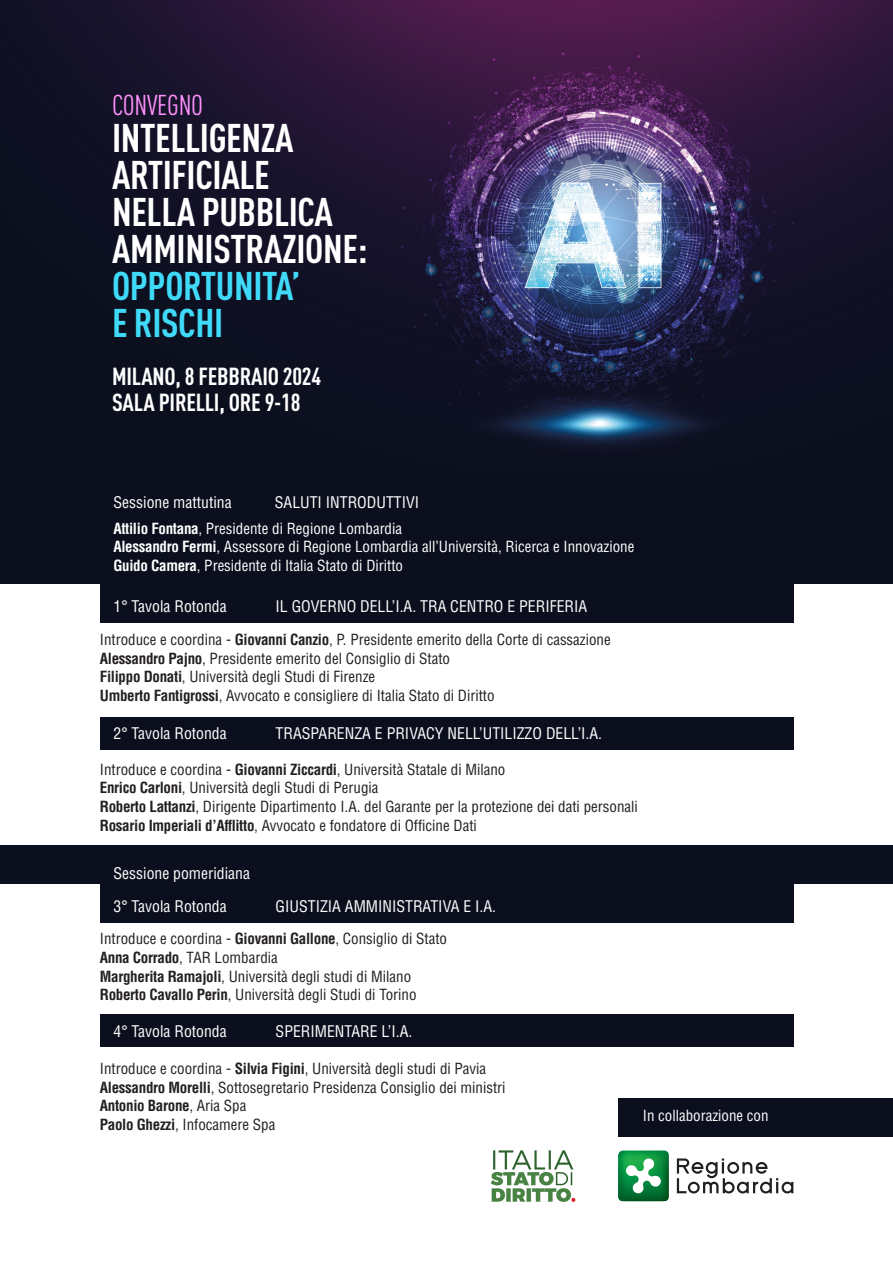
<style>
.page{position:relative;width:893px;height:1263px;background:#fff}
.page>*{position:absolute;margin:0;border:0;box-sizing:border-box;transform-origin:0 0}
.t1{font:700 condensed 39.45px/36.9px "DIN";letter-spacing:-.01em;color:#fff}
.t2{font:700 condensed 39.45px/36.9px "DIN";letter-spacing:-.01em;color:#40daf9}
.t3{font:28.35px "DIN Cond";letter-spacing:-.01em;color:#fd91fd}
.t4{font:700 condensed 24.3px/26px "DIN";letter-spacing:-.01em;color:#fff}
.t5{font:condensed 15.75px "Helvetica LT Std";color:#fff}
.t6{font:condensed 15px/18.6px "Helvetica LT Std";color:#231f20}
.t7{font:condensed 15px/18.6px "Helvetica LT Std";color:#fff}
.s1{font-weight:700}
</style>
<div class="page">
<img style="left:0;top:0;width:893px;height:474px">
<img style="left:618px;top:1150px;width:51px;height:51px">
<svg style="left:625px;top:1158px;width:37px;height:36px"></svg>
<svg style="left:677px;top:1158px;width:116px;height:35px"></svg>
<img style="left:490px;top:1150px;width:86px;height:52px">
<div style="left:0;top:474px;width:893px;height:110px;background:#0b0e1d"></div>
<div style="left:100px;top:576px;width:693px;height:46px;background:#0b0e1d"></div>
<div style="left:100px;top:717px;width:693px;height:33px;background:#0b0e1d"></div>
<div style="left:100px;top:857px;width:693px;height:65px;background:#0b0e1d"></div>
<div style="left:100px;top:1015px;width:693px;height:32px;background:#0b0e1d"></div>
<div style="left:0;top:845px;width:893px;height:39px;background:#0b0e1d"></div>
<div style="left:618px;top:1098px;width:275px;height:38px;background:#0b0e1d"></div>
<h2 class="t3" style="left:112px;top:89px;width:93px">CONVEGNO</h2>
<h1 class="t1" style="left:112px;top:119px;width:257px">INTELLIGENZA<br>ARTIFICIALE<br>NELLA PUBBLICA<br>AMMINISTRAZIONE:</h1>
<h1 class="t2" style="left:112px;top:266px;width:190px">OPPORTUNITA’<br>E RISCHI</h1>
<h3 class="t4" style="left:112px;top:362px;width:211px">MILANO, 8 FEBBRAIO 2024<br>SALA PIRELLI, ORE 9-18</h3>
<p class="t5" style="left:114px;top:493px;width:120px">Sessione mattutina</p>
<p class="t5" style="left:275px;top:493px;width:146px">SALUTI INTRODUTTIVI</p>
<p class="t7" style="left:113px;top:519px;width:522px"><span class="s1">Attilio Fontana</span>, Presidente di Regione Lombardia<br><span class="s1">Alessandro Fermi</span>, Assessore di Regione Lombardia all’Università, Ricerca e Innovazione<br><span class="s1">Guido Camera</span>, Presidente di Italia Stato di Diritto</p>
<p class="t5" style="left:114px;top:596px;width:115px">1° Tavola Rotonda</p>
<p class="t5" style="left:276px;top:596px;width:313px">IL GOVERNO DELL’I.A. TRA CENTRO E PERIFERIA</p>
<p class="t6" style="left:100px;top:630px;width:512px">Introduce e coordina - <span class="s1">Giovanni Canzio</span>, P. Presidente emerito della Corte di cassazione <span class="s1">Alessandro Pajno</span>, Presidente emerito del Consiglio di Stato<br><span class="s1">Filippo Donati</span>, Università degli Studi di Firenze<br><span class="s1">Umberto Fantigrossi</span>, Avvocato e consigliere di Italia Stato di Diritto</p>
<p class="t5" style="left:114px;top:724px;width:115px">2° Tavola Rotonda</p>
<p class="t5" style="left:276px;top:724px;width:328px">TRASPARENZA E PRIVACY NELL’UTILIZZO DELL’I.A.</p>
<p class="t6" style="left:100px;top:760px;width:539px">Introduce e coordina - <span class="s1">Giovanni Ziccardi</span>, Università Statale di Milano<br><span class="s1">Enrico Carloni</span>, Università degli Studi di Perugia<br><span class="s1">Roberto Lattanzi</span>, Dirigente Dipartimento I.A. del Garante per la protezione dei dati personali <span class="s1">Rosario Imperiali d’Afflitto</span>, Avvocato e fondatore di Officine Dati</p>
<p class="t5" style="left:114px;top:863px;width:138px">Sessione pomeridiana</p>
<p class="t5" style="left:114px;top:896px;width:115px">3° Tavola Rotonda</p>
<p class="t5" style="left:276px;top:896px;width:222px">GIUSTIZIA AMMINISTRATIVA E I.A.</p>
<p class="t6" style="left:100px;top:929px;width:349px">Introduce e coordina - <span class="s1">Giovanni Gallone</span>, Consiglio di Stato <span class="s1">Anna Corrado</span>, TAR Lombardia<br><span class="s1">Margherita Ramajoli</span>, Università degli studi di Milano <span class="s1">Roberto Cavallo Perin</span>, Università degli Studi di Torino</p>
<p class="t5" style="left:114px;top:1021px;width:115px">4° Tavola Rotonda</p>
<p class="t5" style="left:276px;top:1021px;width:138px">SPERIMENTARE L’I.A.</p>
<p class="t6" style="left:100px;top:1059px;width:407px">Introduce e coordina - <span class="s1">Silvia Figini</span>, Università degli studi di Pavia <span class="s1">Alessandro Morelli</span>, Sottosegretario Presidenza Consiglio dei ministri <span class="s1">Antonio Barone</span>, Aria Spa<br><span class="s1">Paolo Ghezzi</span>, Infocamere Spa</p>
<p class="t7" style="left:643px;top:1106px;width:127px">In collaborazione con</p>
</div>
